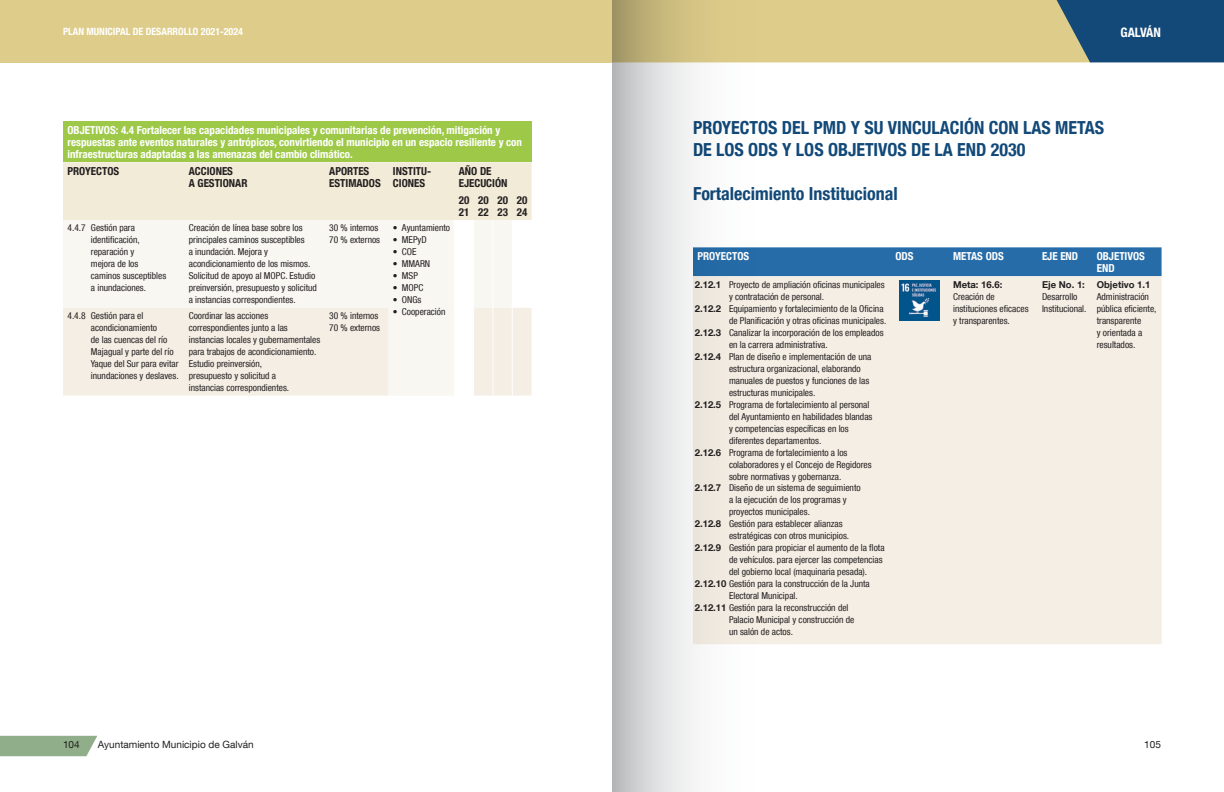
<style>
.page{position:relative;width:1224px;height:792px;background:#fff}
.page>*{position:absolute;margin:0;border:0;box-sizing:border-box;transform-origin:0 0}
.t1{font:700 condensed 18px/22px "Helvetica Neue LT Com";color:#124978}
.t2{font:700 condensed 13px "Helvetica Neue LT Com";color:#fff}
.t3{font:700 condensed 11px/12px "Helvetica Neue LT Com";color:#fff}
.t4{font:700 condensed 11px/12px "Helvetica Neue LT Com";color:#231f20}
.t5{font:10px "Helvetica Neue LT Com";color:#231f20}
.t6{font:700 condensed 10px "Helvetica Neue LT Com";color:#fff}
.t7{font:condensed 9.5px/12px "Helvetica Neue LT Com";color:#231f20}
.t8{font:700 9.5px "Helvetica Neue LT Com";color:#231f20}
.s1{font-weight:700;font-stretch:normal}
</style>
<div class="page">
<div style="left:793px;top:247px;width:369px;height:29px;background:#256ca8"></div>
<div style="left:793px;top:276px;width:369px;height:368px;background:#f4eee4"></div>
<img style="left:900px;top:281px;width:40px;height:39px">
<div style="left:63px;top:122px;width:469px;height:40px;background:#9ec948"></div>
<div style="left:63px;top:162px;width:469px;height:58px;background:#f2ebd7"></div>
<div style="left:63px;top:220px;width:449px;height:88px;background:#f8f7f2"></div>
<div style="left:454px;top:220px;width:20px;height:88px;background:#fff"></div>
<svg style="left:63px;top:308px;width:469px;height:88px;fill:#f4eee4"></svg>
<hr style="left:492px;top:220px;width:1px;height:88px;background:#fff">
<hr style="left:454px;top:308px;width:1px;height:88px;background:#fff">
<hr style="left:473px;top:308px;width:1px;height:88px;background:#fff">
<hr style="left:492px;top:308px;width:1px;height:88px;background:#fff">
<hr style="left:512px;top:308px;width:1px;height:88px;background:#fff">
<div style="left:0;top:736px;width:97px;height:20px;background:#8fae89"></div>
<svg style="left:793px;top:0;width:431px;height:62px"></svg>
<div style="left:0;top:0;width:612px;height:62px;background:#decd8a"></div>
<svg style="left:612px;top:0;width:181px;height:792px"></svg>
<p class="t6" style="left:63px;top:26px;width:182px">PLAN MUNICIPAL DE DESARROLLO 2021-2024</p>
<p class="t3" style="left:68px;top:124px;width:456px">OBJETIVOS: 4.4 Fortalecer las capacidades municipales y comunitarias de prevención, mitigación y respuestas ante eventos naturales y antrópicos, convirtiendo el municipio en un espacio resiliente y con infraestructuras adaptadas a las amenazas del cambio climático.</p>
<p class="t4" style="left:68px;top:165px;width:53px">PROYECTOS</p>
<p class="t4" style="left:189px;top:165px;width:60px">ACCIONES<br>A GESTIONAR</p>
<p class="t4" style="left:329px;top:165px;width:53px">APORTES<br>ESTIMADOS</p>
<p class="t4" style="left:393px;top:165px;width:40px">INSTITU-<br>CIONES</p>
<p class="t4" style="left:459px;top:165px;width:50px">AÑO DE<br>EJECUCIÓN</p>
<p class="t4" style="left:459px;top:194px;width:12px">20<br>21</p>
<p class="t4" style="left:478px;top:194px;width:12px">20<br>22</p>
<p class="t4" style="left:497px;top:194px;width:12px">20<br>23</p>
<p class="t4" style="left:517px;top:194px;width:12px">20<br>24</p>
<p class="t7" style="left:91px;top:222px;width:77px;text-indent:-23px">4.4.7 Gestión para identificación, reparación y<br>mejora de los caminos susceptibles a inundaciones.</p>
<p class="t7" style="left:189px;top:222px;width:130px">Creación de línea base sobre los principales caminos susceptibles<br>a inundación. Mejora y acondicionamiento de los mismos.<br>Solicitud de apoyo al MOPC. Estudio preinversión, presupuesto y solicitud a instancias correspondientes.</p>
<p class="t7" style="left:329px;top:222px;width:52px">30 % internos<br>70 % externos</p>
<p class="t7" style="left:393px;top:222px;width:59px">• Ayuntamiento</p>
<p class="t7" style="left:393px;top:234px;width:35px">• MEPyD</p>
<p class="t7" style="left:393px;top:246px;width:25px">• COE</p>
<p class="t7" style="left:393px;top:258px;width:39px">• MMARN</p>
<p class="t7" style="left:393px;top:270px;width:27px">• MSP</p>
<p class="t7" style="left:393px;top:282px;width:32px">• MOPC</p>
<p class="t7" style="left:393px;top:294px;width:30px">• ONGs</p>
<p class="t7" style="left:393px;top:306px;width:54px">• Cooperación</p>
<p class="t7" style="left:91px;top:310px;width:89px;text-indent:-23px">4.4.8 Gestión para el acondicionamiento<br>de las cuencas del río<br>Majagual y parte del río<br>Yaque del Sur para evitar inundaciones y deslaves.</p>
<p class="t7" style="left:189px;top:310px;width:133px">Coordinar las acciones correspondientes junto a las instancias locales y gubernamentales para trabajos de acondicionamiento.<br>Estudio preinversión,<br>presupuesto y solicitud a<br>instancias correspondientes.</p>
<p class="t7" style="left:329px;top:310px;width:52px">30 % internos<br>70 % externos</p>
<h2 class="t2" style="left:1121px;top:25px;width:42px">GALVÁN</h2>
<h1 class="t1" style="left:693px;top:117px;width:413px">PROYECTOS DEL PMD Y SU VINCULACIÓN CON LAS METAS<br>DE LOS ODS Y LOS OBJETIVOS DE LA END 2030</h1>
<h1 class="t1" style="left:693px;top:183px;width:206px">Fortalecimiento Institucional</h1>
<p class="t3" style="left:698px;top:250px;width:53px">PROYECTOS</p>
<p class="t3" style="left:896px;top:250px;width:20px">ODS</p>
<p class="t3" style="left:953px;top:250px;width:52px">METAS ODS</p>
<p class="t3" style="left:1042px;top:250px;width:38px">EJE END</p>
<p class="t3" style="left:1097px;top:250px;width:50px">OBJETIVOS<br>END</p>
<p class="t7" style="left:695px;top:278px;width:191px"><span class="s1">2.12.1</span> Proyecto de ampliación oficinas municipales</p>
<p class="t7" style="left:729px;top:290px;width:97px">y contratación de personal.</p>
<p class="t7" style="left:695px;top:302px;width:190px"><span class="s1">2.12.2</span> Equipamiento y fortalecimiento de la Oficina</p>
<p class="t7" style="left:729px;top:314px;width:159px">de Planificación y otras oficinas municipales.</p>
<p class="t7" style="left:695px;top:326px;width:190px"><span class="s1">2.12.3</span> Canalizar la incorporación de los empleados</p>
<p class="t7" style="left:729px;top:338px;width:100px">en la carrera administrativa.</p>
<p class="t7" style="left:695px;top:350px;width:178px"><span class="s1">2.12.4</span> Plan de diseño e implementación de una</p>
<p class="t7" style="left:729px;top:362px;width:133px">estructura organizacional, elaborando</p>
<p class="t7" style="left:729px;top:374px;width:142px">manuales de puestos y funciones de las</p>
<p class="t7" style="left:729px;top:386px;width:88px">estructuras municipales.</p>
<p class="t7" style="left:695px;top:398px;width:176px"><span class="s1">2.12.5</span> Programa de fortalecimiento al personal</p>
<p class="t7" style="left:729px;top:410px;width:145px">del Ayuntamiento en habilidades blandas</p>
<p class="t7" style="left:729px;top:422px;width:121px">y competencias específicas en los</p>
<p class="t7" style="left:729px;top:434px;width:94px">diferentes departamentos.</p>
<p class="t7" style="left:695px;top:446px;width:154px"><span class="s1">2.12.6</span> Programa de fortalecimiento a los</p>
<p class="t7" style="left:729px;top:458px;width:144px">colaboradores y el Concejo de Regidores</p>
<p class="t7" style="left:729px;top:470px;width:114px">sobre normativas y gobernanza.</p>
<p class="t7" style="left:695px;top:482px;width:167px"><span class="s1">2.12.7</span> Diseño de un sistema de seguimiento</p>
<p class="t7" style="left:729px;top:494px;width:119px">a la ejecución de los programas y</p>
<p class="t7" style="left:729px;top:506px;width:82px">proyectos municipales.</p>
<p class="t7" style="left:695px;top:518px;width:149px"><span class="s1">2.12.8</span> Gestión para establecer alianzas</p>
<p class="t7" style="left:729px;top:530px;width:122px">estratégicas con otros municipios.</p>
<p class="t7" style="left:695px;top:542px;width:191px"><span class="s1">2.12.9</span> Gestión para propiciar el aumento de la flota</p>
<p class="t7" style="left:729px;top:554px;width:155px">de vehículos. para ejercer las competencias</p>
<p class="t7" style="left:729px;top:566px;width:140px">del gobierno local (maquinaria pesada).</p>
<p class="t7" style="left:695px;top:578px;width:177px"><span class="s1">2.12.10</span> Gestión para la construcción de la Junta</p>
<p class="t7" style="left:729px;top:590px;width:70px">Electoral Municipal.</p>
<p class="t7" style="left:695px;top:602px;width:155px"><span class="s1">2.12.11</span> Gestión para la reconstrucción del</p>
<p class="t7" style="left:729px;top:614px;width:127px">Palacio Municipal y construcción de</p>
<p class="t7" style="left:729px;top:626px;width:65px">un salón de actos.</p>
<p class="t8" style="left:1097px;top:278px;width:55px">Objetivo 1.1</p>
<p class="t7" style="left:1097px;top:290px;width:61px">Administración pública eficiente, transparente<br>y orientada a resultados.</p>
<p class="t8" style="left:953px;top:278px;width:51px">Meta: 16.6:</p>
<p class="t7" style="left:953px;top:290px;width:77px">Creación de instituciones eficaces y transparentes.</p>
<p class="t8" style="left:1042px;top:278px;width:44px">Eje No. 1:</p>
<p class="t7" style="left:1042px;top:290px;width:46px">Desarrollo<br>Institucional.</p>
<p class="t5" style="left:98px;top:738px;width:157px">Ayuntamiento Municipio de Galván</p>
<p class="t5" style="left:63px;top:738px;width:18px">104</p>
<p class="t5" style="left:1144px;top:738px;width:18px">105</p>
</div>
